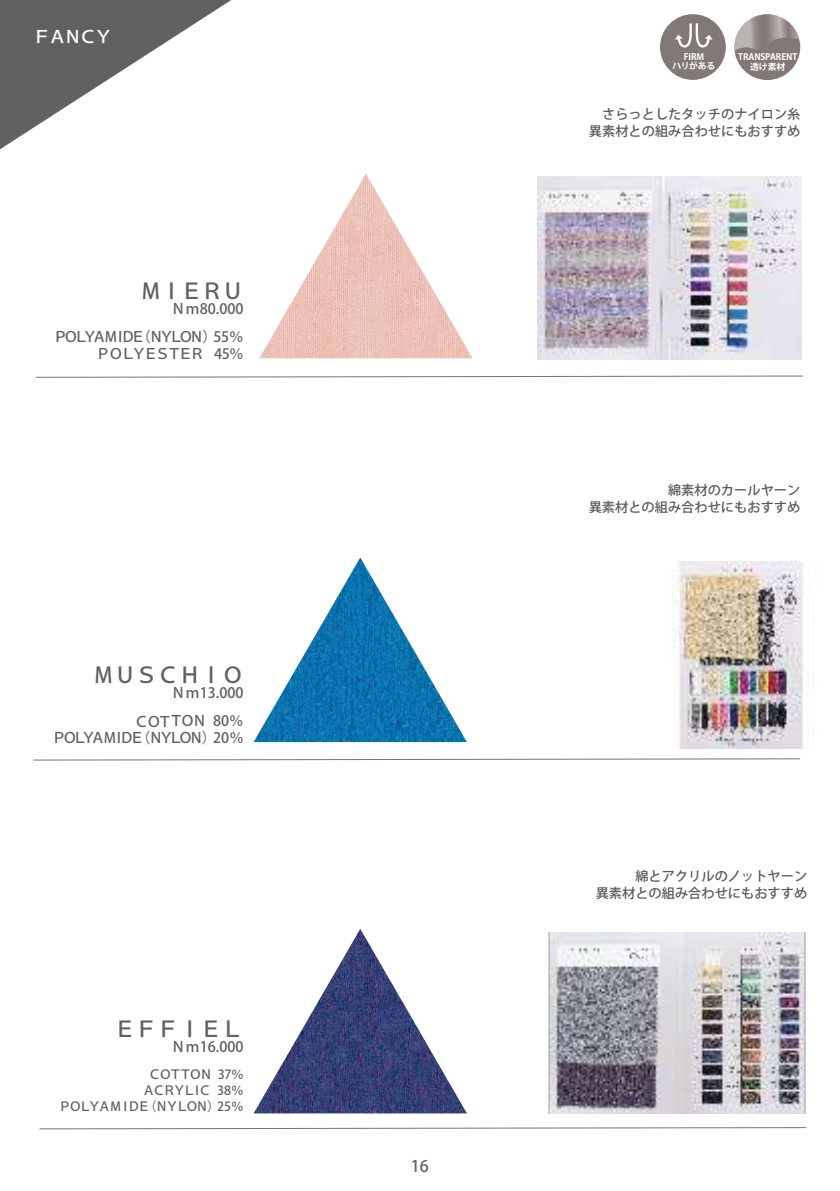
<style>
.page{position:relative;width:840px;height:1191px;background:#fff}
.page>*{position:absolute;margin:0;border:0;box-sizing:border-box;transform-origin:0 0}
.t1{font:500 21.4px "Koz Go Pr 6 N";letter-spacing:-.005em;color:#616164}
.t2{font:500 17px "Koz Go Pr 6 N";letter-spacing:-.15em;color:#fff;scale:1.06 1}
.t3{font:500 16px "Koz Go Pr 6 N";color:#616164}
.t4{font:500 14.4px/28.6px "Koz Go Pr 6 N";letter-spacing:-.265em;color:#616164;text-align:right}
.t5{font:500 14.4px "Koz Go Pr 6 N";letter-spacing:-.195em;color:#616164}
.t6{font:500 14.4px "Koz Go Pr 6 N";letter-spacing:-.285em;color:#616164}
.t7{font:500 14.4px/28.8px "Koz Go Pr 6 N";letter-spacing:-.005em;color:#616164;text-align:right}
.t8{font:500 13.2px/17px "Koz Go Pr 6 N";color:#57585a;text-align:right}
.t9{font:500 12.6px/16.2px "Koz Go Pr 6 N";letter-spacing:-.185em;color:#616164;text-align:right}
.t10{font:700 8.8px/9.6px "Koz Go Pr 6 N";color:#fff;text-align:center}
</style>
<div class="page">
<svg style="left:0;top:0;width:231px;height:149px"></svg>
<img style="left:537px;top:176px;width:263px;height:184px">
<div style="left:659px;top:14px;width:66px;height:66px;background:#827875;border-radius:50%"></div>
<svg style="left:675px;top:23px;width:37px;height:25px"></svg>
<svg style="left:734px;top:14px;width:65px;height:66px;background:#8f8683"></svg>
<svg style="left:734px;top:37px;width:65px;height:16px"></svg>
<img style="left:672px;top:562px;width:131px;height:186px">
<img style="left:548px;top:932px;width:258px;height:181px">
<svg style="left:36px;top:375px;width:767px;height:3px"></svg>
<svg style="left:33px;top:758px;width:767px;height:2px"></svg>
<svg style="left:39px;top:1127px;width:767px;height:2px"></svg>
<img style="left:259px;top:174px;width:213px;height:184px">
<img style="left:253px;top:557px;width:213px;height:185px">
<img style="left:254px;top:929px;width:212px;height:184px">
<p class="t2" style="left:33px;top:27px;width:76px">ＦＡＮＣＹ</p>
<h1 class="t1" style="left:140px;top:279px;width:105px">ＭＩＥＲＵ</h1>
<p class="t4" style="left:53px;top:294px;width:191px">Ｎｍ80.000<br>ＰＯＬＹＡＭＩＤＥ （ＮＹＬＯＮ）55 ％</p>
<p class="t5" style="left:96px;top:345px;width:149px">ＰＯＬＹＥＳＴＥＲ 45％</p>
<h1 class="t1" style="left:93px;top:662px;width:152px">ＭＵＳＣＨＩＯ</h1>
<p class="t7" style="left:134px;top:678px;width:111px">Ｎｍ13.000<br>ＣＯＴＴＯＮ 80％</p>
<p class="t6" style="left:52px;top:729px;width:193px">ＰＯＬＹＡＭＩＤＥ （ＮＹＬＯＮ）20％</p>
<h1 class="t1" style="left:114px;top:1016px;width:131px">ＥＦＦＩＥＬ</h1>
<p class="t5" style="left:171px;top:1038px;width:74px">Ｎｍ16.000</p>
<p class="t9" style="left:59px;top:1066px;width:186px">ＣＯＴＴＯＮ 37％<br>ＡＣＲＹＬＩＣ 38％<br>ＰＯＬＹＡＭＩＤＥ （ＮＹＬＯＮ）25％</p>
<p class="t3" style="left:410px;top:1157px;width:19px">16</p>
<p class="t10" style="left:672px;top:52px;width:44px">FIRM<br>ハリがある</p>
<p class="t10" style="left:737px;top:52px;width:61px">TRANSPARENT透け素材</p>
<p class="t8" style="left:588px;top:106px;width:213px">さらっとしたタッチのナイロン糸異素材との組み合わせにもおすすめ</p>
<p class="t8" style="left:588px;top:481px;width:213px">綿素材のカールヤーン<br>異素材との組み合わせにもおすすめ</p>
<p class="t8" style="left:595px;top:868px;width:213px">綿とアクリルのノットヤーン<br>異素材との組み合わせにもおすすめ</p>
</div>
